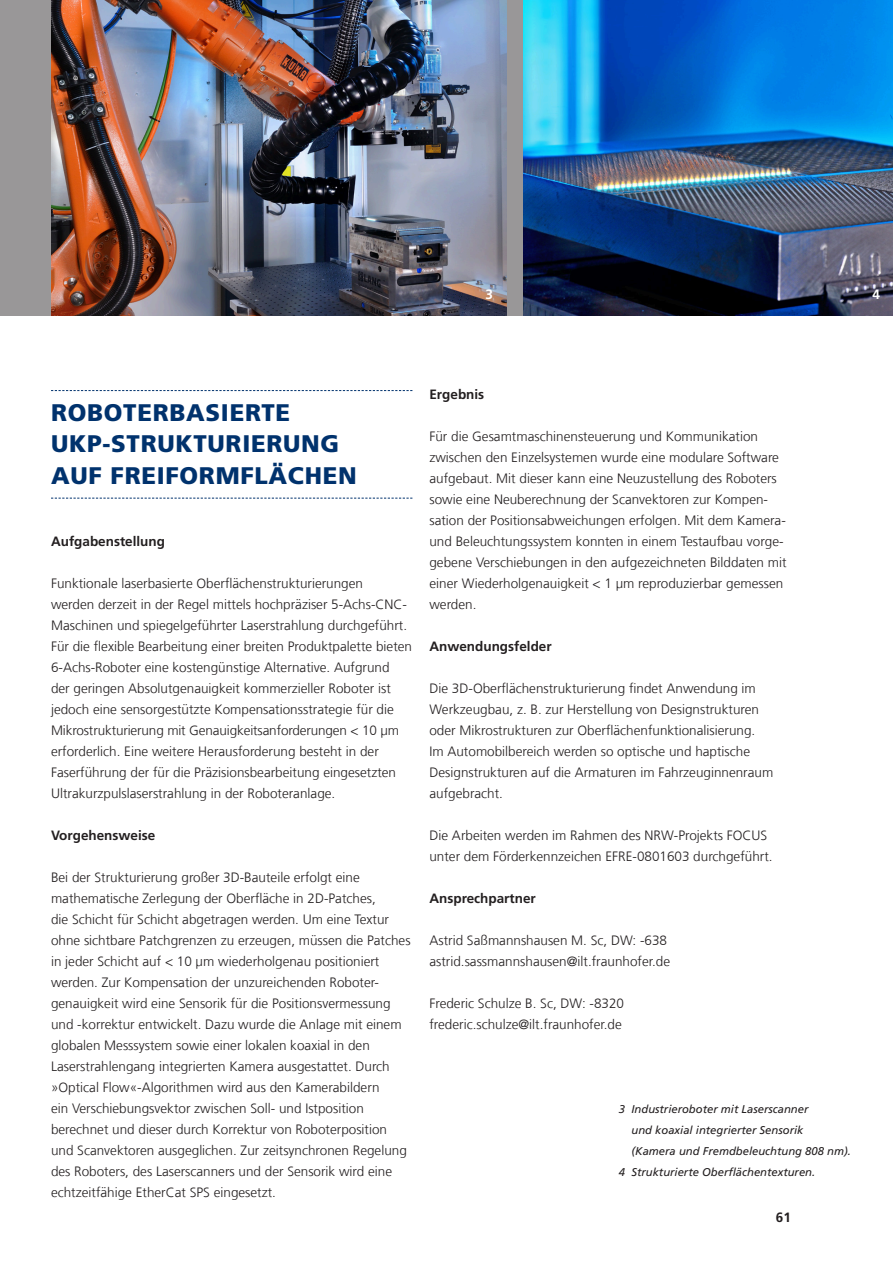
<style>
.page{position:relative;width:893px;height:1263px;background:#fff}
.page>*{position:absolute;margin:0;border:0;box-sizing:border-box;transform-origin:0 0}
.t1{font:900 24px/31.5px "Frutiger LT Com";letter-spacing:.03em;color:#00326d}
.t2{font:300 13.5px/21px "Frutiger LT Com";color:#231f20}
.t3{font:700 13.5px "Frutiger LT Com";color:#231f20}
.t4{font:700 13.5px "Frutiger LT Com";color:#fff}
.t5{font:italic 11.25px "Frutiger LT Com";color:#231f20}
</style>
<div class="page">
<div style="left:0;top:0;width:893px;height:315px;background:#999798"></div>
<img style="left:51px;top:0;width:455px;height:315px">
<svg style="left:51px;top:390px;width:361px;height:1px"></svg>
<svg style="left:51px;top:498px;width:361px;height:1px"></svg>
<img style="left:523px;top:0;width:370px;height:315px">
<p class="t4" style="left:486px;top:286px;width:9px">3</p>
<p class="t4" style="left:872px;top:286px;width:9px">4</p>
<h1 class="t1" style="left:51px;top:397px;width:307px">ROBOTERBASIERTE<br>UKP-STRUKTURIERUNG<br>AUF FREIFORMFLÄCHEN</h1>
<p class="t3" style="left:51px;top:533px;width:116px">Aufgabenstellung</p>
<p class="t2" style="left:51px;top:573px;width:363px">Funktionale laserbasierte Oberflächenstrukturierungen<br>werden derzeit in der Regel mittels hochpräziser 5-Achs-CNC-Maschinen und spiegelgeführter Laserstrahlung durchgeführt.<br>Für die flexible Bearbeitung einer breiten Produktpalette bieten 6-Achs-Roboter eine kostengünstige Alternative. Aufgrund<br>der geringen Absolutgenauigkeit kommerzieller Roboter ist jedoch eine sensorgestützte Kompensationsstrategie für die Mikrostrukturierung mit Genauigkeitsanforderungen &lt; 10 µm erforderlich. Eine weitere Herausforderung besteht in der Faserführung der für die Präzisionsbearbeitung eingesetzten Ultrakurzpulslaserstrahlung in der Roboteranlage.</p>
<p class="t3" style="left:51px;top:828px;width:106px">Vorgehensweise</p>
<p class="t2" style="left:51px;top:867px;width:361px">Bei der Strukturierung großer 3D-Bauteile erfolgt eine mathematische Zerlegung der Oberfläche in 2D-Patches,<br>die Schicht für Schicht abgetragen werden. Um eine Textur ohne sichtbare Patchgrenzen zu erzeugen, müssen die Patches in jeder Schicht auf &lt; 10 µm wiederholgenau positioniert werden. Zur Kompensation der unzureichenden Roboter&shy;genauigkeit wird eine Sensorik für die Positionsvermessung und -korrektur entwickelt. Dazu wurde die Anlage mit einem globalen Messsystem sowie einer lokalen koaxial in den Laserstrahlengang integrierten Kamera ausgestattet. Durch »Optical Flow«-Algorithmen wird aus den Kamerabildern<br>ein Verschiebungsvektor zwischen Soll- und Istposition berechnet und dieser durch Korrektur von Roboterposition und Scanvektoren ausgeglichen. Zur zeitsynchronen Regelung des Roboters, des Laserscanners und der Sensorik wird eine echtzeitfähige EtherCat SPS eingesetzt.</p>
<p class="t3" style="left:429px;top:386px;width:56px">Ergebnis</p>
<p class="t2" style="left:429px;top:426px;width:359px">Für die Gesamtmaschinensteuerung und Kommunikation zwischen den Einzelsystemen wurde eine modulare Software aufgebaut. Mit dieser kann eine Neuzustellung des Roboters sowie eine Neuberechnung der Scanvektoren zur Kompen&shy;sation der Positionsabweichungen erfolgen. Mit dem Kamera&shy;und Beleuchtungssystem konnten in einem Testaufbau vorge&shy;gebene Verschiebungen in den aufgezeichneten Bilddaten mit einer Wiederholgenauigkeit &lt; 1 µm reproduzierbar gemessen werden.</p>
<p class="t3" style="left:429px;top:638px;width:124px">Anwendungsfelder</p>
<p class="t2" style="left:429px;top:678px;width:345px">Die 3D-Oberflächenstrukturierung findet Anwendung im Werkzeugbau, z. B. zur Herstellung von Designstrukturen oder Mikrostrukturen zur Oberflächenfunktionalisierung.<br>Im Automobilbereich werden so optische und haptische Designstrukturen auf die Armaturen im Fahrzeuginnenraum aufgebracht.</p>
<p class="t2" style="left:429px;top:825px;width:345px">Die Arbeiten werden im Rahmen des NRW-Projekts FOCUS unter dem Förderkennzeichen EFRE-0801603 durchgeführt.</p>
<p class="t3" style="left:429px;top:890px;width:108px">Ansprechpartner</p>
<p class="t2" style="left:429px;top:930px;width:242px">Astrid Saßmannshausen M. Sc, DW: -638 astrid.sassmannshausen@ilt.fraunhofer.de</p>
<p class="t2" style="left:429px;top:993px;width:196px">Frederic Schulze B. Sc, DW: -8320 frederic.schulze@ilt.fraunhofer.de</p>
<p class="t5" style="left:619px;top:1103px;width:191px">3 Industrieroboter mit Laserscanner</p>
<p class="t5" style="left:631px;top:1124px;width:173px">und koaxial integrierter Sensorik</p>
<p class="t5" style="left:631px;top:1145px;width:221px">(Kamera und Fremdbeleuchtung 808 nm).</p>
<p class="t5" style="left:619px;top:1166px;width:198px">4 Strukturierte Oberflächentexturen.</p>
<p class="t3" style="left:776px;top:1209px;width:17px">61</p>
</div>
